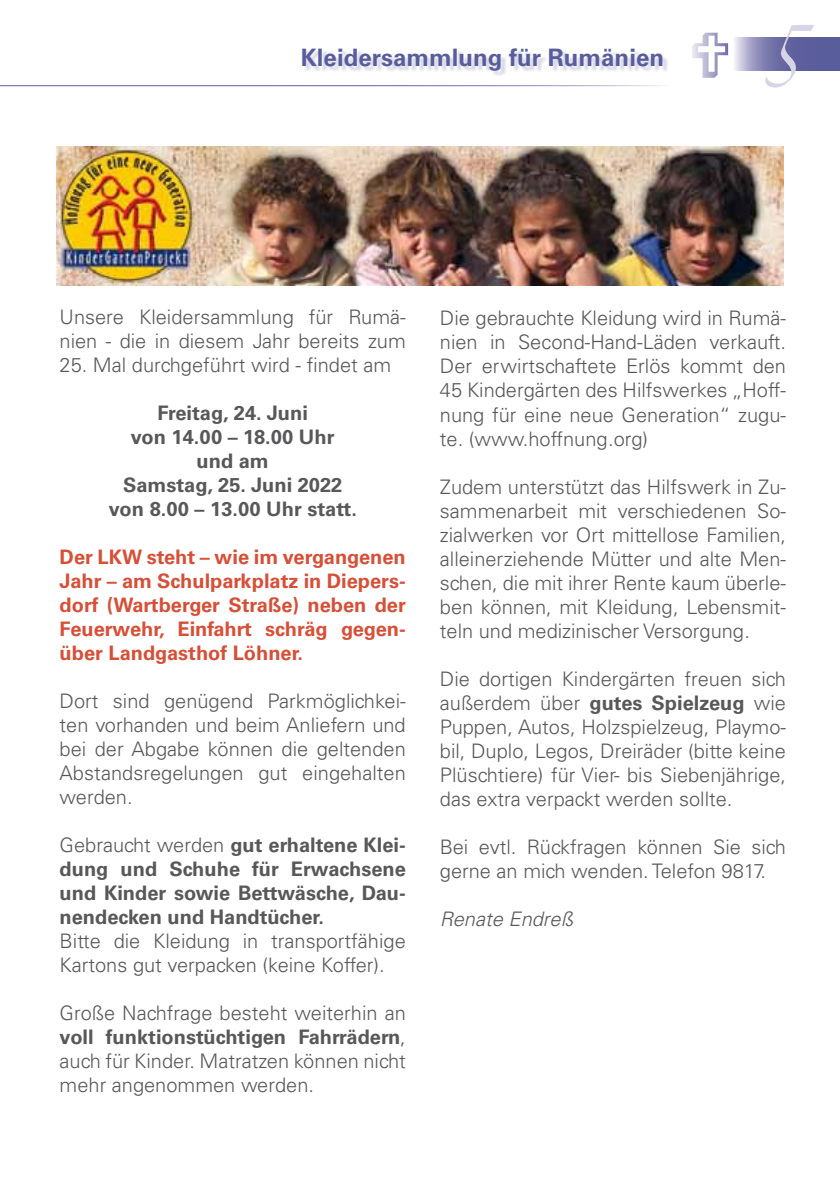
<style>
.page{position:relative;width:840px;height:1191px;background:#fff}
.page>*{position:absolute;margin:0;border:0;box-sizing:border-box;transform-origin:0 0}
.t1{font:96px "Vivaldii";color:#d6d4e6}
.t2{font:700 24px "Univers LT Std";color:#5a5d9b}
.t3{font:300 20px/24px "Univers LT Std";color:#58585a;text-align:justify}
.t4{font:700 20px/24px "Univers LT Std";color:#58585a;text-align:center}
.t5{font:700 20px/24px "Univers LT Std";color:#d65038;text-align:justify}
.t6{font:italic 300 20px "Univers LT Std";color:#58585a}
.s1{font-weight:300}
.s2{font-weight:700}
</style>
<div class="page">
<svg style="left:735px;top:37px;width:104px;height:33px;background:#7878ac"></svg>
<div style="left:304px;top:50px;width:364px;height:26px;background:#5a5d9b;opacity:.25"></div>
<img style="left:57px;top:147px;width:725px;height:138px">
<p class="t2" style="left:301px;top:44px;width:364px">Kleidersammlung für Rumänien</p>
<h1 class="t1" style="left:761px;top:0;width:42px">5</h1>
<p class="t3" style="left:60px;top:305px;width:347px">Unsere Kleidersammlung für Rumä&shy;nien - die in diesem Jahr bereits zum</p>
<p class="t3" style="left:60px;top:353px;width:333px">25. Mal durchgeführt wird - findet am</p>
<p class="t4" style="left:109px;top:401px;width:249px">Freitag, 24. Juni<br>von 14.00 – 18.00 Uhr<br>und am<br>Samstag, 25. Juni 2022 von 8.00 – 13.00 Uhr statt.</p>
<p class="t5" style="left:60px;top:545px;width:347px">Der LKW steht – wie im vergangenen Jahr – am Schulparkplatz in Diepers&shy;dorf (Wartberger Straße) neben der Feuerwehr, Einfahrt schräg gegen&shy;über Landgasthof Löhner.</p>
<p class="t3" style="left:60px;top:689px;width:347px">Dort sind genügend Parkmöglichkei&shy;ten vorhanden und beim Anliefern und bei der Abgabe können die geltenden Abstandsregelungen gut eingehalten werden.</p>
<p class="t4" style="left:60px;top:833px;width:347px;text-align:justify"><span class="s1">Gebraucht werden</span> gut erhaltene Klei&shy;dung und Schuhe für Erwachsene und Kinder sowie Bettwäsche, Dau&shy;nendecken und Handtücher.</p>
<p class="t3" style="left:60px;top:929px;width:347px">Bitte die Kleidung in transportfähige<br>Kartons gut verpacken (keine Koffer).</p>
<p class="t3" style="left:60px;top:1001px;width:347px">Große Nachfrage besteht weiterhin an <span class="s2">voll funktionstüchtigen Fahrrädern</span>, auch für Kinder. Matratzen können nicht mehr angenommen werden.</p>
<p class="t3" style="left:439px;top:306px;width:347px">Die gebrauchte Kleidung wird in Rumä&shy;nien in Second-Hand-Läden verkauft.<br>Der erwirtschaftete Erlös kommt den 45 Kindergärten des Hilfswerkes „Hoff&shy;nung für eine neue Generation“ zugu&shy;te. (www.hoffnung.org)</p>
<p class="t3" style="left:439px;top:474px;width:347px">Zudem unterstützt das Hilfswerk in Zu&shy;sammenarbeit mit verschiedenen So&shy;zialwerken vor Ort mittellose Familien, alleinerziehende Mütter und alte Men&shy;schen, die mit ihrer Rente kaum überle&shy;ben können, mit Kleidung, Lebensmit&shy;teln und medizinischer Versorgung.</p>
<p class="t3" style="left:439px;top:666px;width:347px">Die dortigen Kindergärten freuen sich außerdem über <span class="s2">gutes Spielzeug</span> wie Puppen, Autos, Holzspielzeug, Playmo&shy;bil, Duplo, Legos, Dreiräder (bitte keine Plüschtiere) für Vier- bis Siebenjährige, das extra verpackt werden sollte.</p>
<p class="t3" style="left:439px;top:834px;width:347px">Bei evtl. Rückfragen können Sie sich gerne an mich wenden. Telefon 9817.</p>
<p class="t6" style="left:439px;top:906px;width:134px">Renate Endreß</p>
</div>
